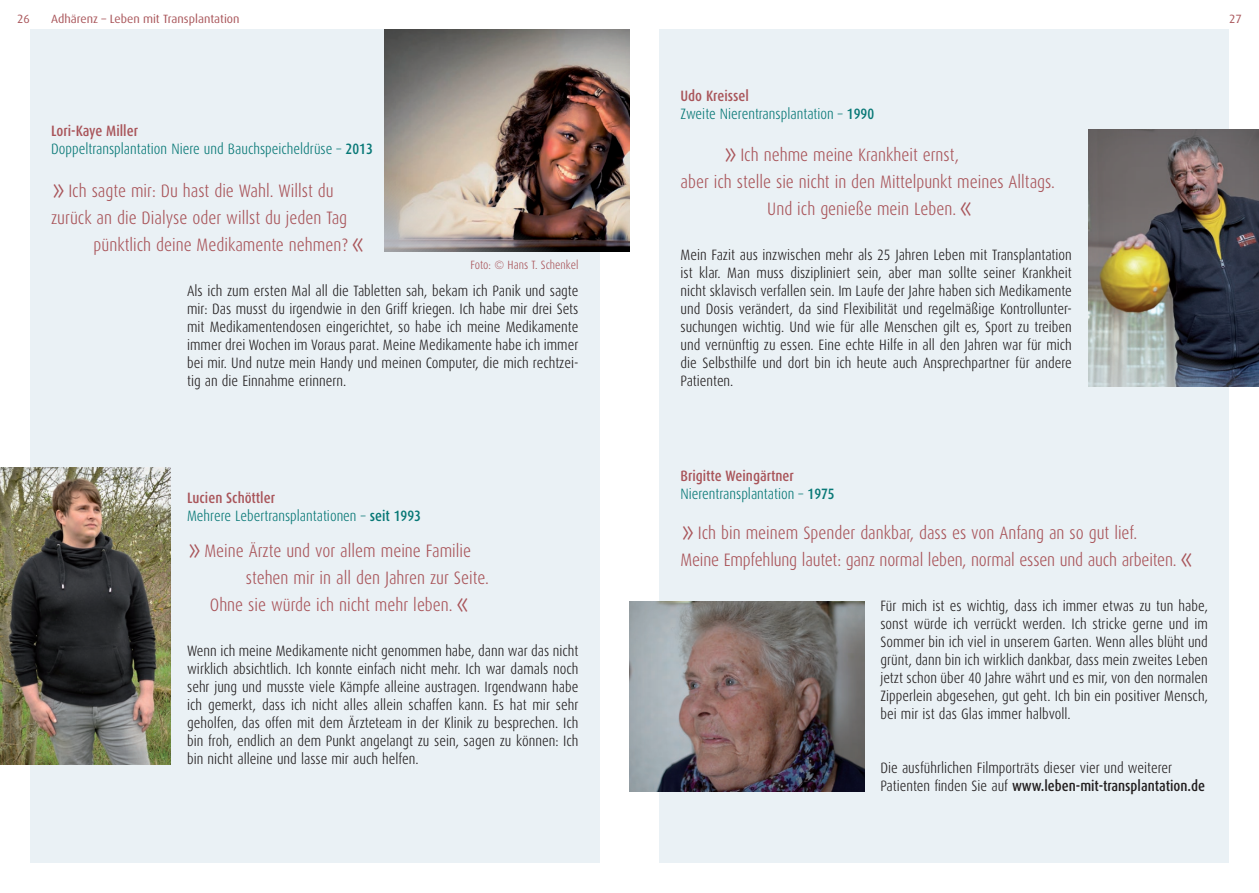
<style>
.page{position:relative;width:1259px;height:893px;background:#fff}
.page>*{position:absolute;margin:0;border:0;box-sizing:border-box;transform-origin:0 0}
.t1{font:300 18px/27px "Dax Condensed";color:#a9555a}
.t2{font:300 15px/18px "Dax Condensed";color:#231f20;text-align:justify}
.t3{font:300 15px/18px "Dax Condensed";color:#077876}
.t4{font:12px "Dax";color:#a9555a}
.t5{font:300 12px "Dax Condensed";color:#a9555a}
.s1{font-weight:500;color:#a9555a}
.s2{font-weight:500}
.s3{font-size:33px}
</style>
<div class="page">
<div style="left:659px;top:30px;width:570px;height:833px;background:#eaf1f5"></div>
<div style="left:30px;top:30px;width:570px;height:833px;background:#eaf1f5"></div>
<div style="left:384px;top:28px;width:247px;height:224px;background:#999b9e;opacity:.22"></div>
<div style="left:1088px;top:128px;width:171px;height:259px;background:#999b9e;opacity:.22"></div>
<div style="left:0;top:465px;width:172px;height:300px;background:#999b9e;opacity:.22"></div>
<div style="left:629px;top:600px;width:237px;height:192px;background:#999b9e;opacity:.22"></div>
<p class="t4" style="left:17px;top:13px;width:14px">26</p>
<p class="t4" style="left:51px;top:13px;width:190px">Adhärenz – Leben mit Transplantation</p>
<p class="t4" style="left:1229px;top:13px;width:14px">27</p>
<p class="t3" style="left:51px;top:122px;width:323px"><span class="s1">Lori-Kaye Miller<br></span>Doppeltransplantation Niere und Bauchspeicheldrüse – <span class="s2">2013</span></p>
<p class="t1" style="left:51px;top:178px;width:284px"><span class="s3">»</span>Ich sagte mir: Du hast die Wahl. Willst du</p>
<p class="t1" style="left:51px;top:205px;width:298px">zurück an die Dialyse oder willst du jeden Tag</p>
<p class="t1" style="left:94px;top:232px;width:273px">pünktlich deine Medikamente nehmen?<span class="s3">«</span></p>
<p class="t2" style="left:187px;top:282px;width:393px">Als ich zum ersten Mal all die Tabletten sah, bekam ich Panik und sagte mir: Das musst du irgendwie in den Griff kriegen. Ich habe mir drei Sets mit Medikamentendosen eingerichtet, so habe ich meine Medikamente immer drei Wochen im Voraus parat. Meine Medikamente habe ich immer bei mir. Und nutze mein Handy und meinen Computer, die mich rechtzei&shy;tig an die Einnahme erinnern.</p>
<p class="t5" style="left:470px;top:258px;width:109px">Foto: © Hans T. Schenkel</p>
<p class="t3" style="left:187px;top:489px;width:235px"><span class="s1">Lucien Schöttler<br></span>Mehrere Lebertransplantationen – <span class="s2">seit 1993</span></p>
<p class="t1" style="left:187px;top:538px;width:285px"><span class="s3">»</span>Meine Ärzte und vor allem meine Familie</p>
<p class="t1" style="left:246px;top:565px;width:245px">stehen mir in all den Jahren zur Seite.</p>
<p class="t1" style="left:210px;top:592px;width:262px">Ohne sie würde ich nicht mehr leben.<span class="s3">«</span></p>
<p class="t2" style="left:187px;top:642px;width:393px">Wenn ich meine Medikamente nicht genommen habe, dann war das nicht wirklich absichtlich. Ich konnte einfach nicht mehr. Ich war damals noch sehr jung und musste viele Kämpfe alleine austragen. Irgendwann habe ich gemerkt, dass ich nicht alles allein schaffen kann. Es hat mir sehr geholfen, das offen mit dem Ärzteteam in der Klinik zu besprechen. Ich bin froh, endlich an dem Punkt angelangt zu sein, sagen zu können: Ich bin nicht alleine und lasse mir auch helfen.</p>
<p class="t3" style="left:680px;top:87px;width:195px"><span class="s1">Udo Kreissel<br></span>Zweite Nierentransplantation – <span class="s2">1990</span></p>
<p class="t1" style="left:723px;top:142px;width:237px"><span class="s3">»</span>Ich nehme meine Krankheit ernst,</p>
<p class="t1" style="left:680px;top:169px;width:376px">aber ich stelle sie nicht in den Mittelpunkt meines Alltags.</p>
<p class="t1" style="left:767px;top:196px;width:208px">Und ich genieße mein Leben.<span class="s3">«</span></p>
<p class="t2" style="left:680px;top:246px;width:393px">Mein Fazit aus inzwischen mehr als 25 Jahren Leben mit Transplantation ist klar. Man muss diszipliniert sein, aber man sollte seiner Krankheit nicht sklavisch verfallen sein. Im Laufe der Jahre haben sich Medikamente und Dosis verändert, da sind Flexibilität und regelmäßige Kontrollunter&shy;suchungen wichtig. Und wie für alle Menschen gilt es, Sport zu treiben und vernünftig zu essen. Eine echte Hilfe in all den Jahren war für mich die Selbsthilfe und dort bin ich heute auch Ansprechpartner für andere Patienten.</p>
<p class="t3" style="left:680px;top:467px;width:156px"><span class="s1">Brigitte Weingärtner<br></span>Nierentransplantation – <span class="s2">1975</span></p>
<p class="t1" style="left:680px;top:520px;width:515px"><span class="s3">»</span>Ich bin meinem Spender dankbar, dass es von Anfang an so gut lief.<br>Meine Empfehlung lautet: ganz normal leben, normal essen und auch arbeiten.<span class="s3">«</span></p>
<p class="t2" style="left:880px;top:597px;width:329px">Für mich ist es wichtig, dass ich immer etwas zu tun habe, sonst würde ich verrückt werden. Ich stricke gerne und im Sommer bin ich viel in unserem Garten. Wenn alles blüht und grünt, dann bin ich wirklich dankbar, dass mein zweites Leben jetzt schon über 40 Jahre währt und es mir, von den normalen Zipperlein abgesehen, gut geht. Ich bin ein positiver Mensch, bei mir ist das Glas immer halbvoll.</p>
<p class="t2" style="left:880px;top:759px;width:326px">Die ausführlichen Filmporträts dieser vier und weiterer<br>Patienten finden Sie auf <span class="s2">www.leben-mit-transplantation.de</span></p>
</div>
